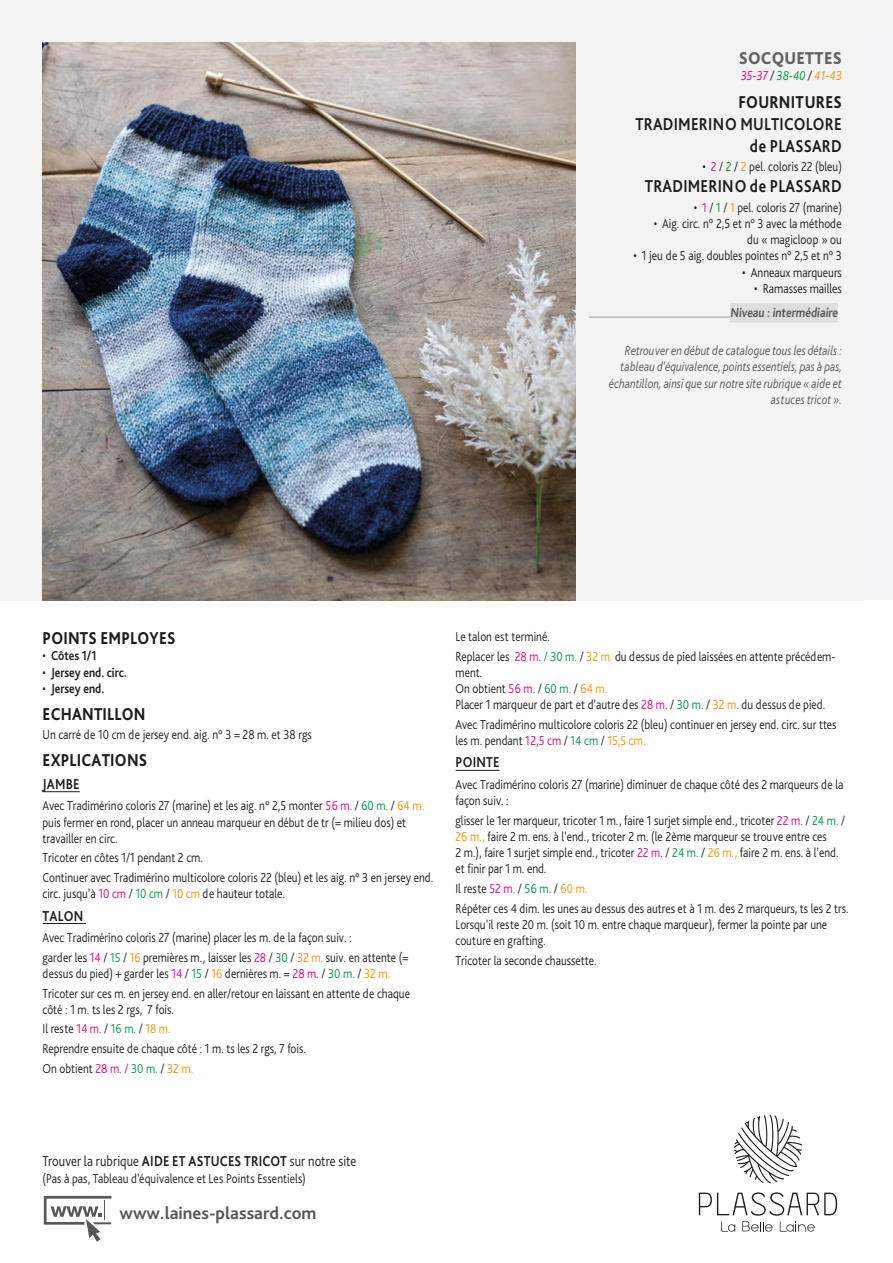
<style>
.page{position:relative;width:893px;height:1263px;background:#fff}
.page>*{position:absolute;margin:0;border:0;box-sizing:border-box;transform-origin:0 0}
.qualite{font:700 18px/21.6px "Bliss Pro";letter-spacing:.015em;color:#1d1d1b;text-align:right;scale:.85 1}
.titel{font:800 18px "Bliss Pro";letter-spacing:.015em;color:#1d1d1b;scale:.85 1}
.t1{font:700 18px "Bliss Pro";color:#575756}
.fournitures{font:800 18px "Bliss Pro";letter-spacing:.015em;color:#1d1d1b;scale:.85 1}
.name{font:800 18px "Bliss Pro";letter-spacing:.015em;color:#646463;scale:.9 1}
.main_text{font:300 15px "Bliss Pro";letter-spacing:.005em;color:#1d1d1b;scale:.85 1}
.subtitle{font:700 15px "Bliss Pro";letter-spacing:.015em;color:#1d1d1b;scale:.85 1}
.para{font:300 13.5px/16.2px "Bliss Pro";color:#1d1d1b;scale:.85 1}
.little_texte{font:italic 300 13.5px/16.2px "Bliss Pro";color:#575756;text-align:right;scale:.85 1}
.main_text-2{font:300 13.5px "Bliss Pro";letter-spacing:.01em;color:#1d1d1b;scale:.85 1}
.t2{font:700 13.5px "Bliss Pro";color:#1d1d1b;scale:.85 1}
.niveau{font:700 13.5px "Bliss Pro";color:#575756;scale:.85 1}
.size{font:italic 300 13.5px "Bliss Pro";color:#e6007e;scale:.85 1}
.s1{color:#1d1d1b}
.s2{color:#009641}
.s3{color:#f39200}
.s4{color:#e6007e}
.s5{font-weight:300}
.s6{font-weight:700}
</style>
<div class="page">
<div style="left:0;top:0;width:893px;height:600px;background:#f3f3f3"></div>
<img style="left:43px;top:43px;width:533px;height:557px">
<hr style="left:589px;top:317px;width:244px;height:1px;background:#9d9d9d">
<div style="left:730px;top:303px;width:108px;height:20px;background:#dfdede"></div>
<hr style="left:43px;top:791px;width:37px;height:1px;background:#1d1d1b">
<hr style="left:43px;top:923px;width:43px;height:1px;background:#1d1d1b">
<hr style="left:456px;top:770px;width:44px;height:1px;background:#1d1d1b">
<svg style="left:44px;top:1196px;width:68px;height:46px"></svg>
<svg style="left:734px;top:1114px;width:68px;height:69px"></svg>
<svg style="left:699px;top:1192px;width:138px;height:40px"></svg>
<p class="name" style="left:739px;top:47px;width:116px">SOCQUETTES</p>
<p class="size" style="left:741px;top:67px;width:120px">35-37 <span class="s1">/</span> <span class="s2">38-40</span> <span class="s1">/</span> <span class="s3">41-43</span></p>
<p class="fournitures" style="left:738px;top:91px;width:123px">FOURNITURES</p>
<p class="qualite" style="left:635px;top:113px;width:244px">TRADIMERINO MULTICOLORE de PLASSARD</p>
<p class="para" style="left:702px;top:158px;width:166px">• <span class="s4">2</span> / <span class="s2">2</span> / <span class="s3">2</span> pel. coloris 22 (bleu)</p>
<p class="qualite" style="left:645px;top:175px;width:233px">TRADIMERINO de PLASSARD</p>
<p class="para" style="left:694px;top:199px;width:176px">• <span class="s4">1</span> / <span class="s2">1</span> / <span class="s3">1</span> pel. coloris 27 (marine)</p>
<p class="para" style="left:654px;top:215px;width:223px;text-align:right">• Aig. circ. n° 2,5 et n° 3 avec la méthode du « magicloop » ou</p>
<p class="para" style="left:633px;top:247px;width:247px">• 1 jeu de 5 aig. doubles pointes n° 2,5 et n° 3</p>
<p class="para" style="left:742px;top:264px;width:119px">• Anneaux marqueurs</p>
<p class="para" style="left:754px;top:280px;width:105px">• Ramasses mailles</p>
<p class="niveau" style="left:730px;top:305px;width:130px">Niveau : intermédiaire</p>
<p class="little_texte" style="left:609px;top:342px;width:276px">Retrouver en début de catalogue tous les détails : tableau d’équivalence, points essentiels, pas à pas, échantillon, ainsi que sur notre site rubrique « aide et astuces tricot ».</p>
<p class="titel" style="left:43px;top:627px;width:158px">POINTS EMPLOYES</p>
<p class="t2" style="left:43px;top:647px;width:65px"><span class="s5">•</span> Côtes 1/1</p>
<p class="t2" style="left:43px;top:664px;width:101px"><span class="s5">•</span> Jersey end. circ.</p>
<p class="t2" style="left:43px;top:680px;width:74px"><span class="s5">•</span> Jersey end.</p>
<p class="titel" style="left:43px;top:703px;width:123px">ECHANTILLON</p>
<p class="para" style="left:43px;top:726px;width:318px">Un carré de 10 cm de jersey end. aig. n° 3 = 28 m. et 38 rgs</p>
<p class="titel" style="left:43px;top:749px;width:125px">EXPLICATIONS</p>
<p class="subtitle" style="left:43px;top:774px;width:45px">JAMBE</p>
<p class="para" style="left:43px;top:797px;width:451px">Avec Tradimérino coloris 27 (marine) et les aig. n° 2,5 monter <span class="s4">56 m.</span> / <span class="s2">60 m.</span> / <span class="s3">64 m. </span>puis fermer en rond, placer un anneau marqueur en début de tr (= milieu dos) et travailler en circ.</p>
<p class="para" style="left:43px;top:849px;width:190px">Tricoter en côtes 1/1 pendant 2 cm.</p>
<p class="para" style="left:43px;top:869px;width:461px">Continuer avec Tradimérino multicolore coloris 22 (bleu) et les aig. n° 3 en jersey end. circ. jusqu’à <span class="s4">10 cm</span> / <span class="s2">10 cm</span> / <span class="s3">10 cm</span> de hauteur totale.</p>
<p class="subtitle" style="left:43px;top:906px;width:49px">TALON</p>
<p class="para" style="left:43px;top:929px;width:365px">Avec Tradimérino coloris 27 (marine) placer les m. de la façon suiv. :</p>
<p class="para" style="left:43px;top:949px;width:432px">garder les <span class="s4">14</span> / <span class="s2">15</span> / <span class="s3">16</span> premières m., laisser les <span class="s4">28</span> / <span class="s2">30</span> / <span class="s3">32 m.</span> suiv. en attente (= dessus du pied) + garder les <span class="s4">14</span> / <span class="s2">15</span> / <span class="s3">16</span> dernières m. = <span class="s4">28 m.</span> / <span class="s2">30 m.</span> / <span class="s3">32 m.</span></p>
<p class="para" style="left:43px;top:985px;width:434px">Tricoter sur ces m. en jersey end. en aller/retour en laissant en attente de chaque côté : 1 m. ts les 2 rgs, 7 fois.</p>
<p class="para" style="left:43px;top:1020px;width:152px">Il reste <span class="s4">14 m.</span> / <span class="s2">16 m.</span> / <span class="s3">18 m.</span></p>
<p class="para" style="left:43px;top:1040px;width:312px">Reprendre ensuite de chaque côté : 1 m. ts les 2 rgs, 7 fois.</p>
<p class="para" style="left:43px;top:1060px;width:179px">On obtient <span class="s4">28 m. /</span> <span class="s2">30 m.</span> / <span class="s3">32 m.</span></p>
<p class="para" style="left:455px;top:628px;width:113px">Le talon est terminé.</p>
<p class="para" style="left:455px;top:648px;width:449px">Replacer les <span class="s4">28 m.</span> <span class="s2">/ 30 m.</span> / <span class="s3">32 m.</span> du dessus de pied laissées en attente précédem&shy;ment.<br>On obtient <span class="s4">56 m.</span> / <span class="s2">60 m.</span> / <span class="s3">64 m.<br></span>Placer 1 marqueur de part et d’autre des <span class="s4">28 m.</span> / <span class="s2">30 m.</span> / <span class="s3">32 m.</span> du dessus de pied.</p>
<p class="para" style="left:455px;top:716px;width:450px">Avec Tradimérino multicolore coloris 22 (bleu) continuer en jersey end. circ. sur ttes les m. pendant <span class="s4">12,5 cm</span> / <span class="s2">14 cm</span> / <span class="s3">15,5 cm.</span></p>
<p class="subtitle" style="left:456px;top:753px;width:53px">POINTE</p>
<p class="para" style="left:455px;top:776px;width:458px">Avec Tradimérino coloris 27 (marine) diminuer de chaque côté des 2 marqueurs de la façon suiv. :</p>
<p class="para" style="left:455px;top:812px;width:460px">glisser le 1er marqueur, tricoter 1 m., faire 1 surjet simple end., tricoter <span class="s4">22 m.</span> / <span class="s2">24 m.</span> / <span class="s3">26 m.,</span> faire 2 m. ens. à l’end., tricoter 2 m. (le 2ème marqueur se trouve entre ces<br>2 m.), faire 1 surjet simple end., tricoter <span class="s4">22 m.</span> / <span class="s2">24 m.</span> / <span class="s3">26 m.,</span> faire 2 m. ens. à l’end. et finir par 1 m. end.</p>
<p class="para" style="left:455px;top:880px;width:157px">Il reste <span class="s4">52 m.</span> / <span class="s2">56 m.</span> / <span class="s3">60 m.</span></p>
<p class="para" style="left:455px;top:900px;width:464px">Répéter ces 4 dim. les unes au dessus des autres et à 1 m. des 2 marqueurs, ts les 2 trs.<br>Lorsqu’il reste 20 m. (soit 10 m. entre chaque marqueur), fermer la pointe par une couture en grafting.</p>
<p class="para" style="left:455px;top:952px;width:168px">Tricoter la seconde chaussette.</p>
<p class="main_text" style="left:43px;top:1152px;width:371px">Trouver la rubrique <span class="s6">AIDE ET ASTUCES TRICOT</span> sur notre site</p>
<p class="main_text-2" style="left:43px;top:1170px;width:311px">(Pas à pas, Tableau d’équivalence et Les Points Essentiels)</p>
<p class="t1" style="left:120px;top:1202px;width:199px">www.laines-plassard.com</p>
</div>
